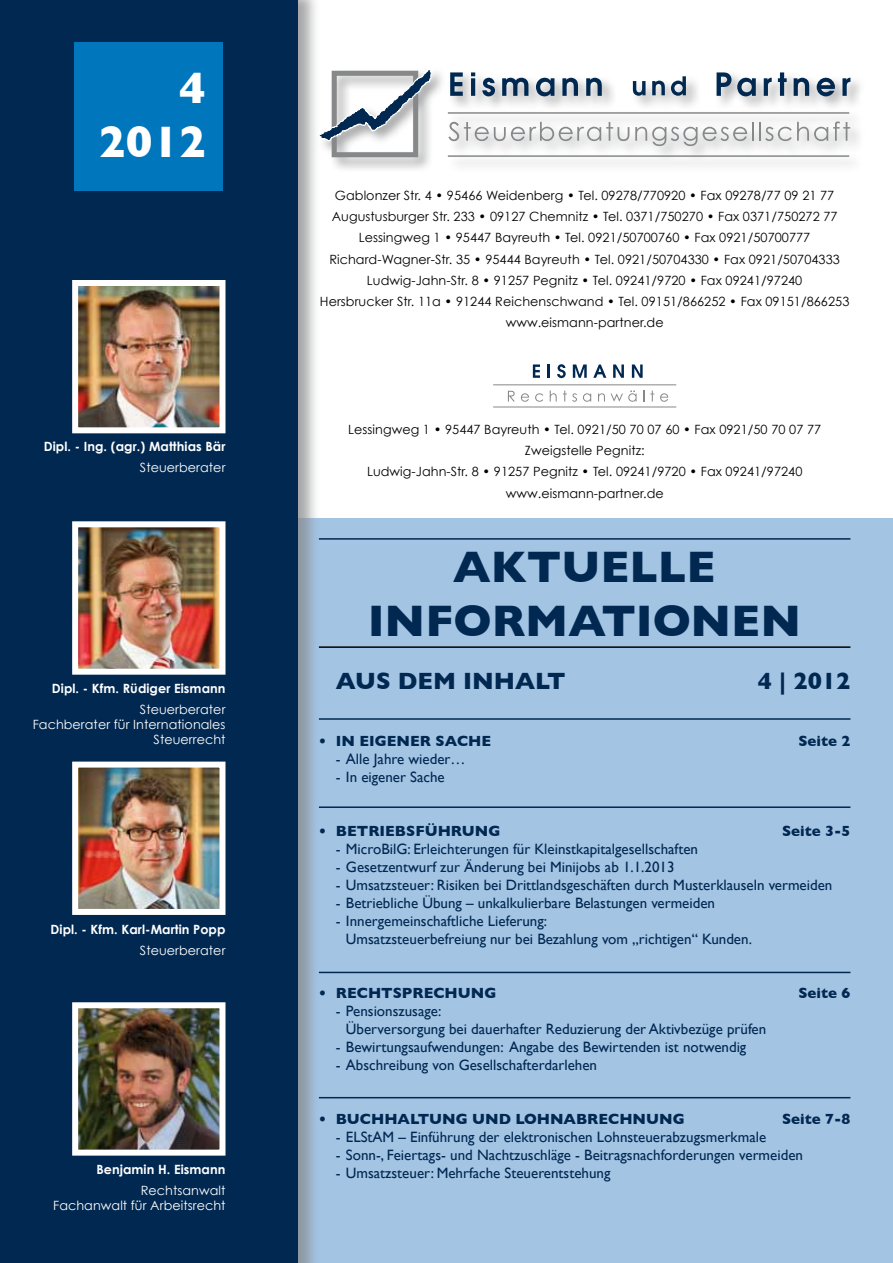
<style>
.page{position:relative;width:893px;height:1263px;background:#fff}
.page>*{position:absolute;margin:0;border:0;box-sizing:border-box;transform-origin:0 0}
.t1{font:700 45px/54px "Gill Sans";color:#002851;text-align:center}
.t2{font:700 45px/54px "Gill Sans";color:#fff;text-align:right}
.t3{font:700 24px "Gill Sans";color:#002851}
.t4{font:15px/18px "Gill Sans";color:#002851}
.t5{font:700 15px "Gill Sans";color:#002851}
.t6{font:12.75px/21.3px "Century Gothic";letter-spacing:.005em;color:#000;text-align:center}
.t7{font:12.75px/15px "Century Gothic";letter-spacing:.005em;color:#fff;text-align:right}
.t8{font:700 12.75px "Century Gothic";letter-spacing:.005em;color:#fff}
</style>
<div class="page">
<div style="left:298px;top:519px;width:595px;height:744px;background:#a4c4e4"></div>
<div style="left:0;top:0;width:320px;height:1263px;background:#87888a;opacity:.75"></div>
<div style="left:0;top:0;width:298px;height:1263px;background:#002851"></div>
<svg style="left:533px;top:364px;width:7px;height:14px"></svg>
<svg style="left:548px;top:364px;width:2px;height:14px"></svg>
<svg style="left:557px;top:364px;width:9px;height:14px"></svg>
<svg style="left:573px;top:364px;width:14px;height:14px"></svg>
<svg style="left:593px;top:364px;width:13px;height:14px"></svg>
<svg style="left:613px;top:364px;width:11px;height:14px"></svg>
<svg style="left:632px;top:364px;width:11px;height:14px"></svg>
<svg style="left:508px;top:391px;width:7px;height:10px"></svg>
<svg style="left:521px;top:393px;width:8px;height:9px"></svg>
<svg style="left:535px;top:393px;width:8px;height:9px"></svg>
<svg style="left:550px;top:390px;width:7px;height:11px"></svg>
<svg style="left:563px;top:391px;width:14px;height:11px"></svg>
<svg style="left:583px;top:393px;width:8px;height:9px"></svg>
<svg style="left:598px;top:393px;width:7px;height:8px"></svg>
<svg style="left:611px;top:390px;width:26px;height:12px"></svg>
<svg style="left:650px;top:391px;width:4px;height:10px"></svg>
<svg style="left:660px;top:393px;width:8px;height:9px"></svg>
<hr style="left:493px;top:384px;width:183px;height:1px;background:#87888a">
<hr style="left:493px;top:407px;width:183px;height:1px;background:#87888a">
<img style="left:79px;top:528px;width:139px;height:140px">
<div style="left:72px;top:521px;width:153px;height:154px;border:6px solid #fff"></div>
<img style="left:79px;top:1009px;width:139px;height:139px">
<div style="left:72px;top:1002px;width:153px;height:153px;border:6px solid #fff"></div>
<img style="left:79px;top:287px;width:139px;height:139px">
<div style="left:72px;top:280px;width:153px;height:153px;border:6px solid #fff"></div>
<img style="left:79px;top:769px;width:139px;height:139px">
<div style="left:72px;top:762px;width:153px;height:153px;border:6px solid #fff"></div>
<div style="left:74px;top:42px;width:149px;height:149px;background:#0076bd"></div>
<div style="left:317px;top:66px;width:548px;height:107px;background:#87888a;opacity:.75"></div>
<svg style="left:319px;top:67px;width:113px;height:90px"></svg>
<svg style="left:450px;top:72px;width:13px;height:24px"></svg>
<svg style="left:471px;top:72px;width:4px;height:4px"></svg>
<hr style="left:471px;top:78px;width:4px;height:18px;background:#002851">
<svg style="left:482px;top:78px;width:13px;height:18px"></svg>
<svg style="left:502px;top:78px;width:26px;height:18px"></svg>
<svg style="left:536px;top:78px;width:18px;height:18px"></svg>
<svg style="left:562px;top:78px;width:16px;height:18px"></svg>
<svg style="left:586px;top:78px;width:16px;height:18px"></svg>
<svg style="left:633px;top:81px;width:12px;height:15px"></svg>
<svg style="left:652px;top:81px;width:13px;height:14px"></svg>
<svg style="left:671px;top:76px;width:15px;height:20px"></svg>
<svg style="left:717px;top:72px;width:14px;height:24px"></svg>
<svg style="left:737px;top:78px;width:19px;height:18px"></svg>
<svg style="left:764px;top:78px;width:8px;height:18px"></svg>
<svg style="left:778px;top:72px;width:9px;height:24px"></svg>
<svg style="left:794px;top:78px;width:15px;height:18px"></svg>
<svg style="left:817px;top:78px;width:18px;height:18px"></svg>
<svg style="left:842px;top:78px;width:8px;height:18px"></svg>
<svg style="left:448px;top:122px;width:181px;height:19px"></svg>
<svg style="left:635px;top:121px;width:215px;height:25px"></svg>
<hr style="left:448px;top:112px;width:401px;height:2px;background:#87888a">
<hr style="left:448px;top:155px;width:401px;height:2px;background:#87888a">
<hr style="left:319px;top:538px;width:531px;height:2px;background:#002851">
<hr style="left:319px;top:646px;width:531px;height:2px;background:#000">
<hr style="left:319px;top:806px;width:531px;height:2px;background:#002851">
<hr style="left:319px;top:718px;width:531px;height:2px;background:#002851">
<hr style="left:319px;top:972px;width:531px;height:1px;background:#002851">
<hr style="left:319px;top:1097px;width:531px;height:1px;background:#002851">
<h1 class="t2" style="left:99px;top:61px;width:108px">4<br>2012</h1>
<p class="t8" style="left:44px;top:438px;width:183px">Dipl. - Ing. (agr.) Matthias Bär</p>
<p class="t7" style="left:140px;top:459px;width:87px">Steuerberater</p>
<p class="t8" style="left:52px;top:681px;width:175px">Dipl. - Kfm. Rüdiger Eismann</p>
<p class="t7" style="left:33px;top:702px;width:194px">Steuerberater<br>Fachberater für Internationales<br>Steuerrecht</p>
<p class="t8" style="left:51px;top:922px;width:176px">Dipl. - Kfm. Karl-Martin Popp</p>
<p class="t7" style="left:140px;top:943px;width:87px">Steuerberater</p>
<p class="t8" style="left:96px;top:1162px;width:131px">Benjamin H. Eismann</p>
<p class="t7" style="left:53px;top:1183px;width:174px">Rechtsanwalt<br>Fachanwalt für Arbeitsrecht</p>
<p class="t6" style="left:320px;top:184px;width:531px">Gablonzer Str. 4 • 95466 Weidenberg • Tel. 09278/770920 • Fax 09278/77 09 21 77<br>Augustusburger Str. 233 • 09127 Chemnitz • Tel. 0371/750270 • Fax 0371/750272 77<br>Lessingweg 1 • 95447 Bayreuth • Tel. 0921/50700760 • Fax 0921/50700777<br>Richard-Wagner-Str. 35 • 95444 Bayreuth • Tel. 0921/50704330 • Fax 0921/50704333<br>Ludwig-Jahn-Str. 8 • 91257 Pegnitz • Tel. 09241/9720 • Fax 09241/97240<br>Hersbrucker Str. 11a • 91244 Reichenschwand • Tel. 09151/866252 • Fax 09151/866253 www.eismann-partner.de</p>
<p class="t6" style="left:348px;top:418px;width:474px">Lessingweg 1 • 95447 Bayreuth • Tel. 0921/50 70 07 60 • Fax 0921/50 70 07 77<br>Zweigstelle Pegnitz:<br>Ludwig-Jahn-Str. 8 • 91257 Pegnitz • Tel. 09241/9720 • Fax 09241/97240 www.eismann-partner.de</p>
<h1 class="t1" style="left:368px;top:539px;width:435px">AKTUELLE<br>INFORMATIONEN</h1>
<h2 class="t3" style="left:336px;top:667px;width:231px">AUS DEM INHALT</h2>
<h2 class="t3" style="left:758px;top:667px;width:94px">4 | 2012</h2>
<p class="t5" style="left:319px;top:732px;width:174px">• IN EIGENER SACHE</p>
<p class="t5" style="left:798px;top:732px;width:54px">Seite 2</p>
<p class="t4" style="left:336px;top:750px;width:131px">- Alle Jahre wieder…</p>
<p class="t4" style="left:336px;top:768px;width:110px">- In eigener Sache</p>
<p class="t5" style="left:319px;top:822px;width:183px">• BETRIEBSFÜHRUNG</p>
<p class="t5" style="left:782px;top:822px;width:70px">Seite 3-5</p>
<p class="t4" style="left:336px;top:840px;width:364px">- MicroBilG: Erleichterungen für Kleinstkapitalgesellschaften</p>
<p class="t4" style="left:336px;top:858px;width:340px">- Gesetzentwurf zur Änderung bei Minijobs ab 1.1.2013</p>
<p class="t4" style="left:336px;top:876px;width:498px">- Umsatzsteuer: Risiken bei Drittlandsgeschäften durch Musterklauseln vermeiden</p>
<p class="t4" style="left:336px;top:894px;width:381px">- Betriebliche Übung – unkalkulierbare Belastungen vermeiden</p>
<p class="t4" style="left:346px;top:912px;width:407px;text-indent:-10px">- Innergemeinschaftliche Lieferung:<br>Umsatzsteuerbefreiung nur bei Bezahlung vom „richtigen“ Kunden.</p>
<p class="t5" style="left:319px;top:984px;width:179px">• RECHTSPRECHUNG</p>
<p class="t5" style="left:798px;top:984px;width:54px">Seite 6</p>
<p class="t4" style="left:346px;top:1002px;width:422px;text-indent:-10px">- Pensionszusage:<br>Überversorgung bei dauerhafter Reduzierung der Aktivbezüge prüfen</p>
<p class="t4" style="left:336px;top:1038px;width:412px">- Bewirtungsaufwendungen: Angabe des Bewirtenden ist notwendig</p>
<p class="t4" style="left:336px;top:1056px;width:263px">- Abschreibung von Gesellschafterdarlehen</p>
<p class="t5" style="left:319px;top:1110px;width:367px">• BUCHHALTUNG UND LOHNABRECHNUNG</p>
<p class="t5" style="left:782px;top:1110px;width:70px">Seite 7-8</p>
<p class="t4" style="left:336px;top:1128px;width:432px">- ELStAM – Einführung der elektronischen Lohnsteuerabzugsmerkmale</p>
<p class="t4" style="left:336px;top:1146px;width:469px">- Sonn-, Feiertags- und Nachtzuschläge - Beitragsnachforderungen vermeiden</p>
<p class="t4" style="left:336px;top:1164px;width:276px">- Umsatzsteuer: Mehrfache Steuerentstehung</p>
</div>
